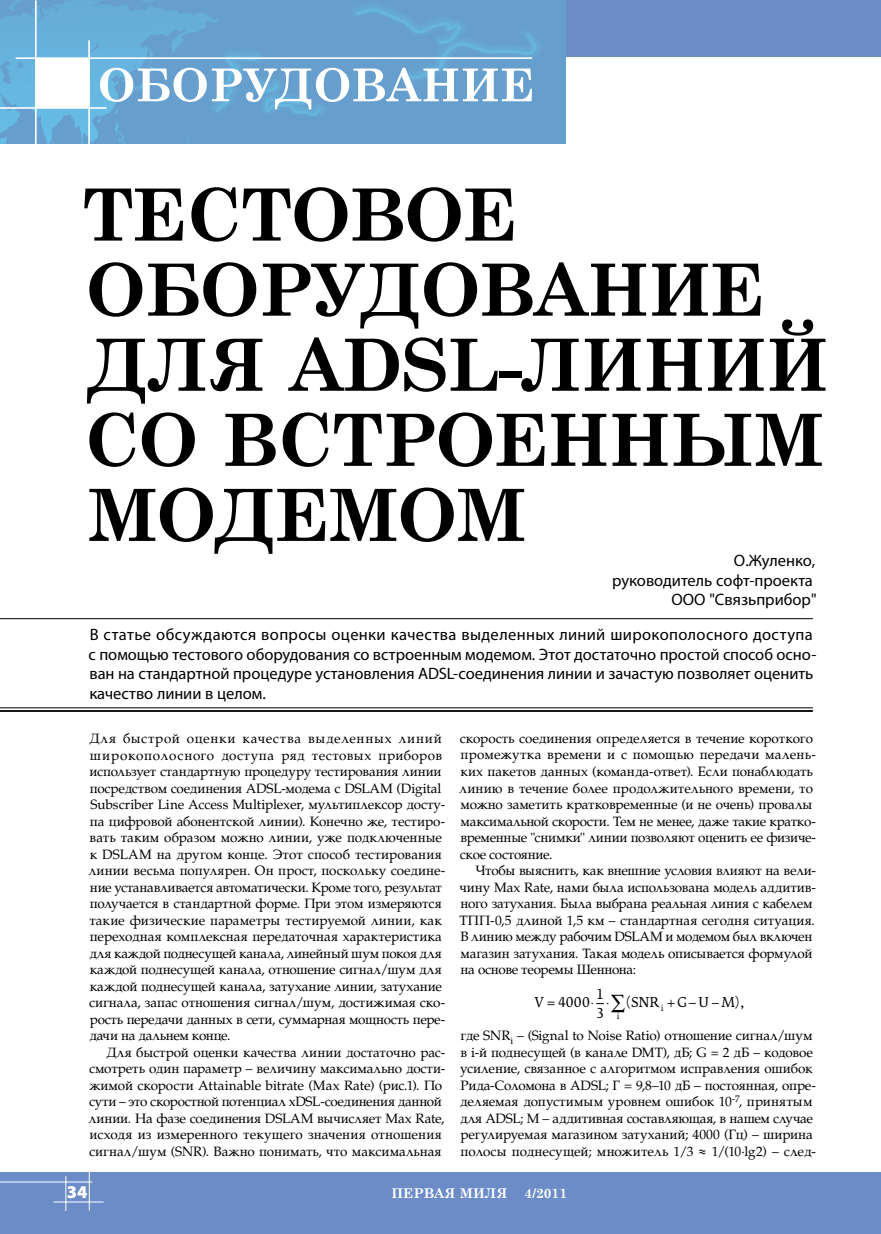
<style>
.page{position:relative;width:881px;height:1234px;background:#fff}
.page>*{position:absolute;margin:0;border:0;box-sizing:border-box;transform-origin:0 0}
.t1{font:700 72px/75px "Century Schoolbook";letter-spacing:-.02em;color:#000}
.t2{font:900 18px "Myriad Pro";color:#fff}
.t3{font:16.5px/19.5px "Myriad Pro";color:#000}
.t4{font:13.5px/16.5px "AG Palatial C";letter-spacing:-.01em;color:#000}
.t5{font:13.5px/18.9px "Fedra Serif B Pro";letter-spacing:-.015em;color:#000}
.t6{font:700 13.5px "Century Schoolbook";color:#fff}
.t7{font:7.8px "Fedra Serif B Pro";color:#000}
.s1{font-family:"Fedra Serif B Pro"}
</style>
<div class="page">
<div style="left:0;top:0;width:880px;height:57px;background:#6c8cc8"></div>
<div style="left:0;top:1172px;width:880px;height:61px;background:#6c8cc8"></div>
<hr style="left:54px;top:1201px;width:50px;height:1px;background:#fff">
<hr style="left:89px;top:1171px;width:1px;height:39px;background:#fff">
<hr style="left:65px;top:1175px;width:1px;height:35px;background:#fff">
<hr style="left:0;top:1181px;width:92px;height:1px;background:#fff">
<div style="left:310px;top:0;width:255px;height:144px;background:#669fce"></div>
<svg style="left:0;top:0;width:197px;height:144px;background:#66aad7"></svg>
<img style="left:49px;top:0;width:105px;height:13px">
<img style="left:197px;top:0;width:340px;height:144px">
<hr style="left:35px;top:0;width:2px;height:144px;background:#fff">
<hr style="left:0;top:107px;width:106px;height:2px;background:#fff">
<hr style="left:88px;top:40px;width:2px;height:104px;background:#fff">
<div style="left:36px;top:58px;width:53px;height:50px;background:#fff"></div>
<svg style="left:100px;top:5px;width:436px;height:111px"></svg>
<hr style="left:16px;top:57px;width:516px;height:2px;background:#fff">
<hr style="left:0;top:618px;width:812px;height:1px;background:#000">
<hr style="left:0;top:707px;width:812px;height:1px;background:#000">
<hr style="left:0;top:710px;width:812px;height:1px;background:#000">
<h1 class="t1" style="left:82px;top:173px;width:748px">Тестовое оборудование для ADSL-линий со встроенным модемом</h1>
<p class="t3" style="left:612px;top:550px;width:206px;text-align:right">О.Жуленко,<br>руководитель софт-проекта<br>ООО "Связьприбор"</p>
<p class="t3" style="left:89px;top:624px;width:729px">В статье обсуждаются вопросы оценки качества выделенных линий широкополосного доступа с помощью тестового оборудования со встроенным модемом. Этот достаточно простой способ осно&shy;ван на стандартной процедуре установления ADSL-соединения линии и зачастую позволяет оценить качество линии в целом.</p>
<p class="t4" style="left:89px;top:730px;width:358px">Для быстрой оценки качества выделенных линий широкополосного доступа ряд тестовых приборов использует стандартную процедуру тестирования линии посредством соединения ADSL-модема с DSLAM (Digital Subscriber Line Access Multiplexer, мультиплексор досту&shy;па цифровой абонентской линии). Конечно же, тестиро&shy;вать таким образом можно линии, уже подключенные к DSLAM на другом конце. Этот способ тестирования линии весьма популярен. Он прост, поскольку соедине&shy;ние устанавливается автоматически. Кроме того, результат получается в стандартной форме. При этом измеряются такие физические параметры тестируемой линии, как переходная комплексная передаточная характеристика для каждой поднесущей канала, линейный шум покоя для каждой поднесущей канала, отношение сигнал/шум для каждой поднесущей канала, затухание линии, затухание сигнала, запас отношения сигнал/шум, достижимая ско&shy;рость передачи данных в сети, суммарная мощность пере&shy;дачи на дальнем конце.</p>
<p class="t4" style="left:89px;top:1043px;width:358px;text-indent:17px">Для быстрой оценки качества линии достаточно рас&shy;смотреть один параметр – величину максимально дости&shy;жимой скорости Attainable bitrate (Max Rate) (рис.1). По сути – это скоростной потенциал xDSL-cоединения данной линии. На фазе соединения DSLAM вычисляет Max Rate, исходя из измеренного текущего значения отношения сигнал/шум (SNR). Важно понимать, что максимальная</p>
<p class="t4" style="left:459px;top:730px;width:358px">скорость соединения определяется в течение короткого промежутка времени и с помощью передачи малень&shy;ких пакетов данных (команда-ответ). Если понаблюдать линию в течение более продолжительного времени, то можно заметить кратковременные (и не очень) провалы максимальной скорости. Тем не менее, даже такие кратко&shy;временные "снимки" линии позволяют оценить ее физиче&shy;ское состояние.</p>
<p class="t4" style="left:459px;top:862px;width:358px;text-indent:16px">Чтобы выяснить, как внешние условия влияют на вели&shy;чину Max Rate, нами была использована модель аддитив&shy;ного затухания. Была выбрана реальная линия с кабелем ТПП-0,5 длиной 1,5 км – стандартная сегодня ситуация.<br>В линию между рабочим DSLAM и модемом был включен магазин затухания. Такая модель описывается формулой на основе теоремы Шеннона:</p>
<p class="t5" style="left:534px;top:992px;width:11px">V</p>
<p class="t5" style="left:558px;top:992px;width:189px">4000 ⋅ ∑ SNR <sub>i</sub> G U M),</p>
<p class="t7" style="left:616px;top:1011px;width:4px">i</p>
<p class="t5" style="left:596px;top:984px;width:8px">1<br>3</p>
<p class="t5" style="left:626px;top:992px;width:6px">(</p>
<p class="t4" style="left:460px;top:1027px;width:357px">где SNR<sub>i</sub> – (Signal to Noise Ratio) отношение сигнал/шум в i-й поднесущей (в канале DMT), дБ; G = 2 дБ – кодовое усиление, связанное с алгоритмом исправления ошибок Рида-Соломона в ADSL; Г = 9,8–10 дБ – постоянная, опре&shy;деляемая допустимым уровнем ошибок 10<sup>-7</sup>, принятым для ADSL; М – аддитивная составляющая, в нашем случае регулируемая магазином затуханий; 4000 (Гц) – ширина полосы поднесущей; множитель 1/3 <span class="s1">≈</span> 1/(10·lg2) – след-</p>
<h2 class="t2" style="left:67px;top:1181px;width:22px">34</h2>
<p class="t6" style="left:391px;top:1181px;width:117px">ПЕРВАЯ МИЛЯ</p>
<p class="t6" style="left:524px;top:1181px;width:44px">4/2011</p>
</div>
